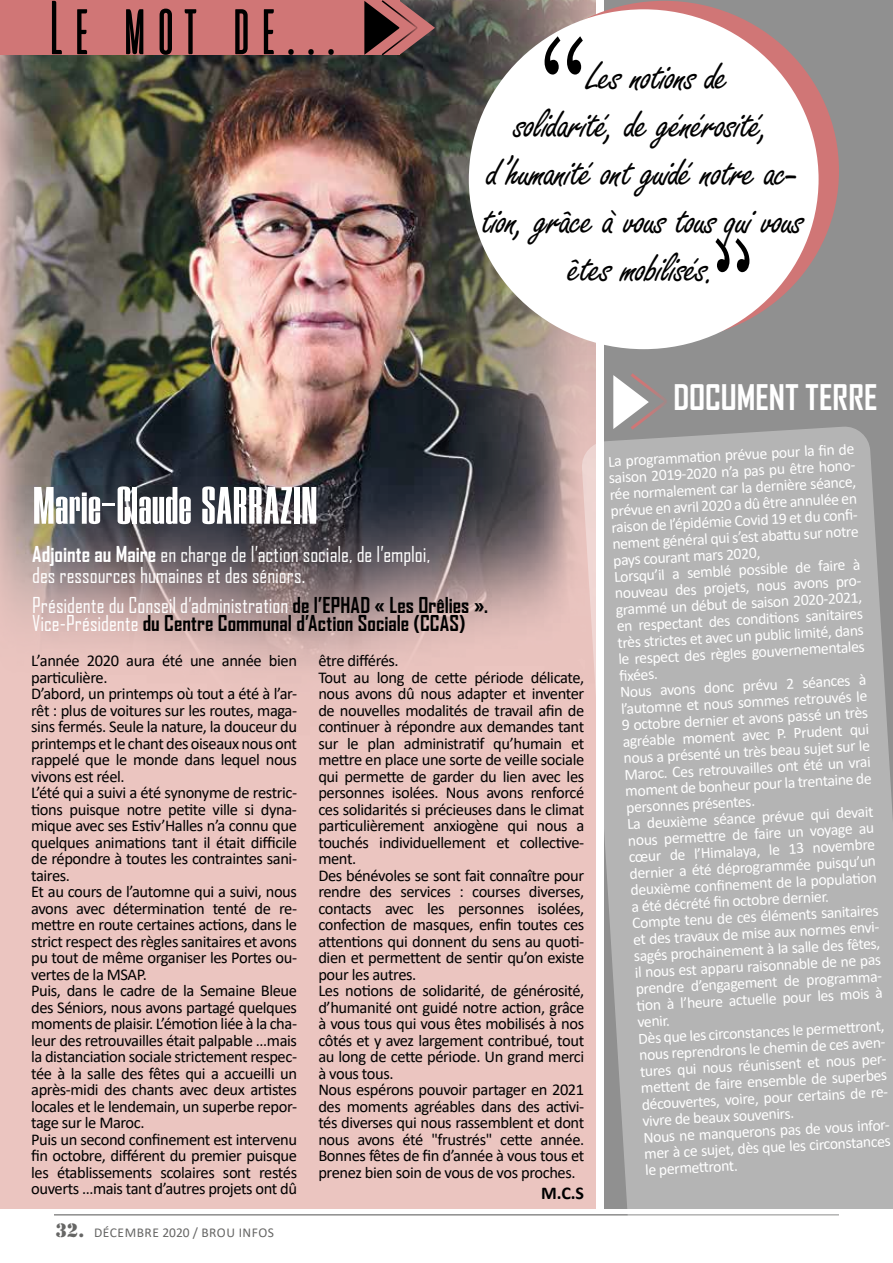
<style>
.page{position:relative;width:893px;height:1263px;background:#fff}
.page>*{position:absolute;margin:0;border:0;box-sizing:border-box;transform-origin:0 0}
.t1{font:54px "Peak CP";letter-spacing:-.005em;color:#fff}
.t2{font:45px "Freestyle Script";letter-spacing:-.025em;color:#000}
.t3{font:700 33.75px "Agency FB";letter-spacing:.005em;color:#fff}
.t4{font:700 21px/18px "Agency FB";color:#000}
.t5{font:21px/21px "Agency FB";color:#fff}
.t6{font:700 18px "Calibri";color:#000}
.t7{font:16.5px/16.5px "Calibri";letter-spacing:-.025em;color:#000}
.t8{font:15.75px/16.5px "Calibri";color:#fff}
.t9{font:13.5px "Calibri";letter-spacing:.04em;color:#666665}
.s1{font-weight:700}
.s2{font-weight:400;color:#fff}
.s3{font-family:"Stencil Std";font-size:18px}
</style>
<div class="page">
<div style="left:0;top:0;width:595px;height:1209px;background:#ebc5c0"></div>
<img style="left:0;top:0;width:595px;height:666px">
<div style="left:0;top:0;width:400px;height:55px;background:#d07676"></div>
<svg style="left:52px;top:1px;width:282px;height:54px"></svg>
<svg style="left:364px;top:0;width:71px;height:57px"></svg>
<hr style="left:54px;top:1214px;width:785px;height:1px;background:#666665">
<div style="left:605px;top:0;width:288px;height:1209px;background:#909090"></div>
<svg style="left:581px;top:426px;width:312px;height:790px;background:#b7b5b5"></svg>
<div style="left:489px;top:1px;width:350px;height:340px;background:#d07676;border-radius:50%"></div>
<div style="left:469px;top:9px;width:350px;height:340px;background:#fff;border-radius:50%"></div>
<svg style="left:613px;top:373px;width:56px;height:58px"></svg>
<svg style="left:545px;top:36px;width:38px;height:39px"></svg>
<svg style="left:715px;top:238px;width:34px;height:34px"></svg>
<h2 class="t2" style="left:587px;top:51px;width:143px">Les notions de</h2>
<h2 class="t2" style="left:515px;top:99px;width:257px">solidarité, de générosité,</h2>
<h2 class="t2" style="left:488px;top:147px;width:313px">d’humanité ont guidé notre ac-</h2>
<h2 class="t2" style="left:483px;top:195px;width:323px">tion, grâce à vous tous qui vous</h2>
<h2 class="t2" style="left:569px;top:243px;width:149px">êtes mobilisés.</h2>
<h1 class="t1" style="left:32px;top:481px;width:287px">Marie-Claude SARRAZIN</h1>
<p class="t5" style="left:32px;top:543px;width:399px"><span class="s1">Adjointe au Maire</span> en charge de l’action sociale, de l’emploi, des ressources humaines et des séniors.</p>
<p class="t4" style="left:32px;top:596px;width:457px"><span class="s2">Présidente du Conseil d’administration</span> de l’EPHAD « Les Orêlies ».<br><span class="s2">Vice-Présidente</span> du Centre Communal d’Action Sociale (CCAS)</p>
<p class="t7" style="left:31px;top:652px;width:267px">L’année 2020 aura été une année bien particulière.<br>D’abord, un printemps où tout a été à l’ar&shy;rêt : plus de voitures sur les routes, maga&shy;sins fermés. Seule la nature, la douceur du printemps et le chant des oiseaux nous ont rappelé que le monde dans lequel nous vivons est réel.<br>L’été qui a suivi a été synonyme de restric&shy;tions puisque notre petite ville si dyna&shy;mique avec ses Estiv’Halles n’a connu que quelques animations tant il était difficile de répondre à toutes les contraintes sani&shy;taires.<br>Et au cours de l’automne qui a suivi, nous avons avec détermination tenté de re&shy;mettre en route certaines actions, dans le strict respect des règles sanitaires et avons pu tout de même organiser les Portes ou&shy;vertes de la MSAP.<br>Puis, dans le cadre de la Semaine Bleue des Séniors, nous avons partagé quelques moments de plaisir. L’émotion liée à la cha&shy;leur des retrouvailles était palpable …mais la distanciation sociale strictement respec&shy;tée à la salle des fêtes qui a accueilli un après-midi des chants avec deux artistes locales et le lendemain, un superbe repor&shy;tage sur le Maroc.<br>Puis un second confinement est intervenu fin octobre, différent du premier puisque les établissements scolaires sont restés ouverts …mais tant d’autres projets ont dû</p>
<p class="t7" style="left:318px;top:652px;width:267px">être différés.<br>Tout au long de cette période délicate, nous avons dû nous adapter et inventer de nouvelles modalités de travail afin de continuer à répondre aux demandes tant sur le plan administratif qu’humain et mettre en place une sorte de veille sociale qui permette de garder du lien avec les personnes isolées. Nous avons renforcé ces solidarités si précieuses dans le climat particulièrement anxiogène qui nous a touchés individuellement et collective&shy;ment.<br>Des bénévoles se sont fait connaître pour rendre des services : courses diverses, contacts avec les personnes isolées, confection de masques, enfin toutes ces attentions qui donnent du sens au quoti&shy;dien et permettent de sentir qu’on existe pour les autres.<br>Les notions de solidarité, de générosité, d’humanité ont guidé notre action, grâce à vous tous qui vous êtes mobilisés à nos côtés et y avez largement contribué, tout au long de cette période. Un grand merci à vous tous.<br>Nous espérons pouvoir partager en 2021 des moments agréables dans des activi&shy;tés diverses qui nous rassemblent et dont nous avons été "frustrés" cette année.<br>Bonnes fêtes de fin d’année à vous tous et prenez bien soin de vous de vos proches.</p>
<p class="t6" style="left:541px;top:1180px;width:44px">M.C.S</p>
<p class="t9" style="left:55px;top:1223px;width:220px"><span class="s3">32.</span> DÉCEMBRE 2020 / BROU INFOS</p>
<h3 class="t3" style="left:673px;top:376px;width:206px">DOCUMENT TERRE</h3>
<p class="t8" style="left:608px;top:453px;width:251px;rotate:-3deg">La programmati on prévue pour la fi n de saison 2019-2020 n’a pas pu être hono&shy;rée normalement car la dernière séance, prévue en avril 2020 a dû être annulée en raison de l’épidémie Covid 19 et du confi - nement général qui s’est abatt u sur notre pays courant mars 2020,<br>Lorsqu’il a semblé possible de faire à nouveau des projets, nous avons pro&shy;grammé un début de saison 2020-2021, en respectant des conditi ons sanitaires très strictes et avec un public limité, dans le respect des règles gouvernementales fi xées.<br>Nous avons donc prévu 2 séances à l’automne et nous sommes retrouvés le 9 octobre dernier et avons passé un très agréable moment avec P. Prudent qui nous a présenté un très beau sujet sur le Maroc. Ces retrouvailles ont été un vrai moment de bonheur pour la trentaine de personnes présentes.<br>La deuxième séance prévue qui devait nous permett re de faire un voyage au cœur de l’Himalaya, le 13 novembre dernier a été déprogrammée puisqu’un deuxième confi nement de la populati on a été décrété fi n octobre dernier.<br>Compte tenu de ces éléments sanitaires et des travaux de mise aux normes envi&shy;sagés prochainement à la salle des fêtes, il nous est apparu raisonnable de ne pas prendre d’engagement de programma&shy;ti on à l’heure actuelle pour les mois à venir.<br>Dès que les circonstances le permett ront, nous reprendrons le chemin de ces aven&shy;tures qui nous réunissent et nous per&shy;mett ent de faire ensemble de superbes découvertes, voire, pour certains de re&shy;vivre de beaux souvenirs.<br>Nous ne manquerons pas de vous infor&shy;mer à ce sujet, dès que les circonstances le permett ront.</p>
</div>
